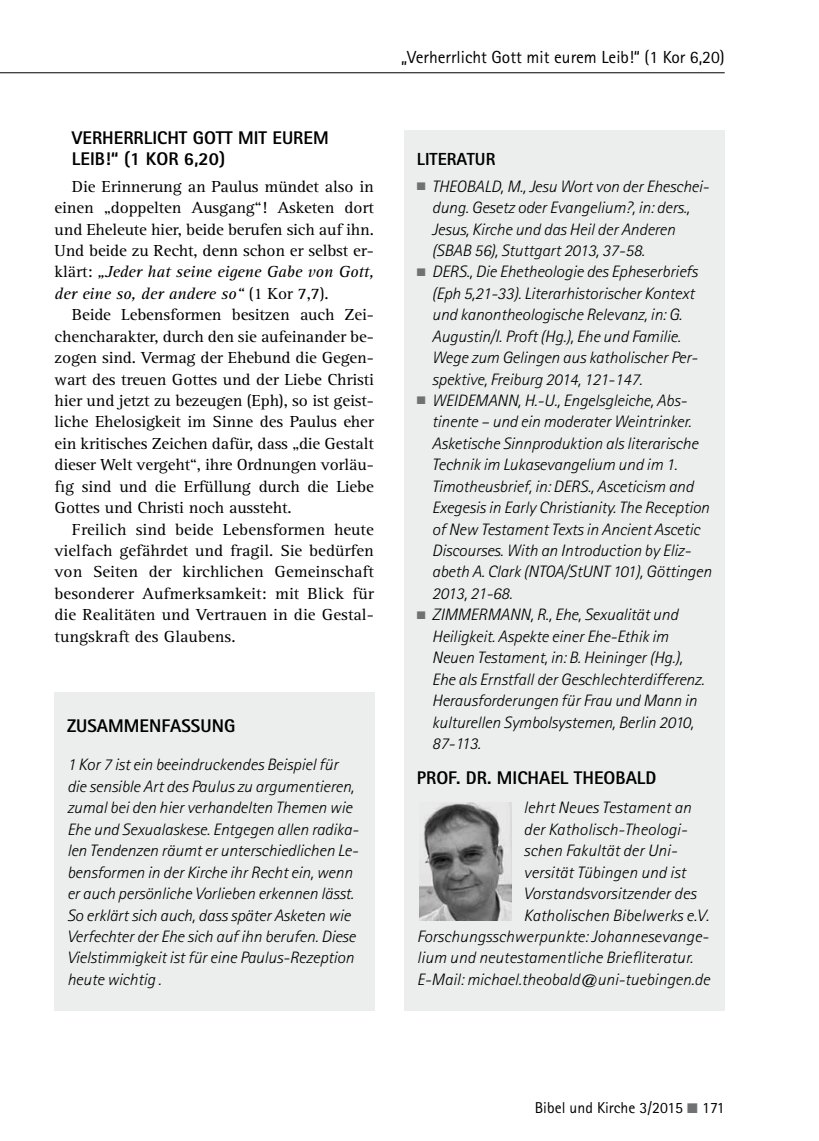
<style>
.page{position:relative;width:819px;height:1141px;background:#fff}
.page>*{position:absolute;margin:0;border:0;box-sizing:border-box;transform-origin:0 0}
.t1{font:800 18.38px/21.5px "Rotis Sans Serif";color:#000}
.t2{font:17.5px "Rotis Sans Serif";color:#000}
.t3{font:800 17.5px "Rotis Sans Serif";color:#000}
.t4{font:italic 300 16.45px/21.3px "Rotis Sans Serif";letter-spacing:-.01em;color:#000;scale:1.06 1}
.t5{font:16.45px/21.3px "Rotis Serif";letter-spacing:-.01em;color:#000;text-align:justify;scale:1.06 1}
.t6{font:15.75px "Rotis Sans Serif";color:#000}
.s1{font-style:italic}
.s2{color:#707172}
</style>
<div class="page">
<hr style="left:0;top:72px;width:724px;height:1px;background:#000">
<div style="left:55px;top:692px;width:320px;height:318px;background:#eceded"></div>
<div style="left:404px;top:130px;width:320px;height:880px;background:#eceded"></div>
<img style="left:419px;top:802px;width:92px;height:119px">
<p class="t1" style="left:72px;top:126px;width:244px">VERHERRLICHT GOTT MIT EUREM<br>LEIB !“ (1 KOR 6,20)</p>
<p class="t5" style="left:55px;top:176px;width:303px;text-indent:17px">Die Erinnerung an Paulus mündet also in einen „doppelten Ausgang“! Asketen dort und Eheleute hier, beide berufen sich auf ihn.<br>Und beide zu Recht, denn schon er selbst er&shy;klärt: <span class="s1">„Jeder hat seine eigene Gabe von Gott, der eine so, der andere so“</span> (1 Kor 7,7).</p>
<p class="t5" style="left:55px;top:305px;width:303px;text-indent:17px">Beide Lebensformen besitzen auch Zei&shy;chencharakter, durch den sie aufeinander be&shy;zogen sind. Vermag der Ehebund die Gegen&shy;wart des treuen Gottes und der Liebe Christi hier und jetzt zu bezeugen (Eph), so ist geist&shy;liche Ehelosigkeit im Sinne des Paulus eher ein kritisches Zeichen dafür, dass „die Gestalt dieser Welt vergeht“, ihre Ordnungen vorläu&shy;fig sind und die Erfüllung durch die Liebe Gottes und Christi noch aussteht.</p>
<p class="t5" style="left:55px;top:519px;width:303px;text-indent:17px">Freilich sind beide Lebensformen heute vielfach gefährdet und fragil. Sie bedürfen von Seiten der kirchlichen Gemeinschaft besonderer Aufmerksamkeit: mit Blick für die Realitäten und Vertrauen in die Gestal&shy;tungskraft des Glaubens.</p>
<p class="t1" style="left:67px;top:714px;width:34px">ZUSAMME</p>
<p class="t1" style="left:149px;top:714px;width:23px">NFASS</p>
<p class="t1" style="left:200px;top:714px;width:34px">UNG</p>
<p class="t4" style="left:67px;top:754px;width:276px">1 Kor 7 ist ein beeindruckendes Beispiel für die sensible Art des Paulus zu argumentieren, zumal bei den hier verhandelten Themen wie Ehe und Sexualaskese. Entgegen allen radika&shy;len Tendenzen räumt er unterschiedlichen Le&shy;bensformen in der Kirche ihr Recht ein, wenn er auch persönliche Vorlieben erkennen lässt.<br>So erklärt sich auch, dass später Asketen wie Verfechter der Ehe sich auf ihn berufen. Diese Vielstimmigkeit ist für eine Paulus-Rezeption heute wichtig .</p>
<p class="t2" style="left:401px;top:47px;width:325px">„Verherrlicht Gott mit eurem Leib!“ (1 Kor 6,20)</p>
<p class="t3" style="left:417px;top:148px;width:80px">LITERATUR</p>
<p class="t4" style="left:432px;top:176px;width:263px;text-indent:-15px"><span class="s2">■</span> THEOBALD, M., Jesu Wort von der Eheschei&shy;dung. Gesetz oder Evangelium?, in: ders., Jesus, Kirche und das Heil der Anderen (SBAB 56), Stuttgart 2013, 37-58.</p>
<p class="t4" style="left:432px;top:261px;width:252px;text-indent:-15px"><span class="s2">■</span> DERS., Die Ehetheologie des Epheserbriefs (Eph 5,21-33). Literarhistorischer Kontext und kanontheologische Relevanz, in: G.<br>Augustin/I. Proft (Hg.), Ehe und Familie.<br>Wege zum Gelingen aus katholischer Per&shy;spektive, Freiburg 2014, 121-147.</p>
<p class="t4" style="left:432px;top:390px;width:265px;text-indent:-15px"><span class="s2">■</span> WEIDEMANN, H.-U., Engelsgleiche, Abs&shy;tinente – und ein moderater Weintrinker.<br>Asketische Sinnproduktion als literarische Technik im Lukasevangelium und im 1.<br>Timotheusbrief, in: DERS., Asceticism and Exegesis in Early Christianity. The Reception of New Testament Texts in Ancient Ascetic Discourses. With an Introduction by Eliz&shy;abeth A. Clark (NTOA/StUNT 101), Göttingen 2013, 21-68.</p>
<p class="t4" style="left:432px;top:604px;width:258px;text-indent:-15px"><span class="s2">■</span> ZIMMERMANN, R., Ehe, Sexualität und Heiligkeit. Aspekte einer Ehe-Ethik im Neuen Testament, in: B. Heininger (Hg.), Ehe als Ernstfall der Geschlechterdifferenz.<br>Herausforderungen für Frau und Mann in kulturellen Symbolsystemen, Berlin 2010, 87-113.</p>
<p class="t1" style="left:417px;top:767px;width:122px">PROF. DR. MICHAEL</p>
<p class="t1" style="left:574px;top:767px;width:53px">THEOBALD</p>
<p class="t4" style="left:523px;top:797px;width:159px">lehrt Neues Testament an</p>
<p class="t4" style="left:523px;top:819px;width:156px">der Katholisch-Theologi-</p>
<p class="t4" style="left:523px;top:840px;width:146px">schen Fakultät der Uni-</p>
<p class="t4" style="left:523px;top:862px;width:154px">versität Tübingen und ist</p>
<p class="t4" style="left:523px;top:883px;width:164px">Vorstandsvorsitzender des</p>
<p class="t4" style="left:523px;top:905px;width:176px">Katholischen Bibelwerks e.V.</p>
<p class="t4" style="left:417px;top:926px;width:276px">Forschungsschwerpunkte: Johannesevange-</p>
<p class="t4" style="left:417px;top:947px;width:262px">lium und neutestamentliche Briefliteratur.</p>
<p class="t4" style="left:417px;top:969px;width:278px">E-Mail: michael.theobald@uni-tuebingen.de</p>
<p class="t6" style="left:535px;top:1099px;width:191px">Bibel und Kirche 3/2015 <span class="s2">■</span> 171</p>
</div>
